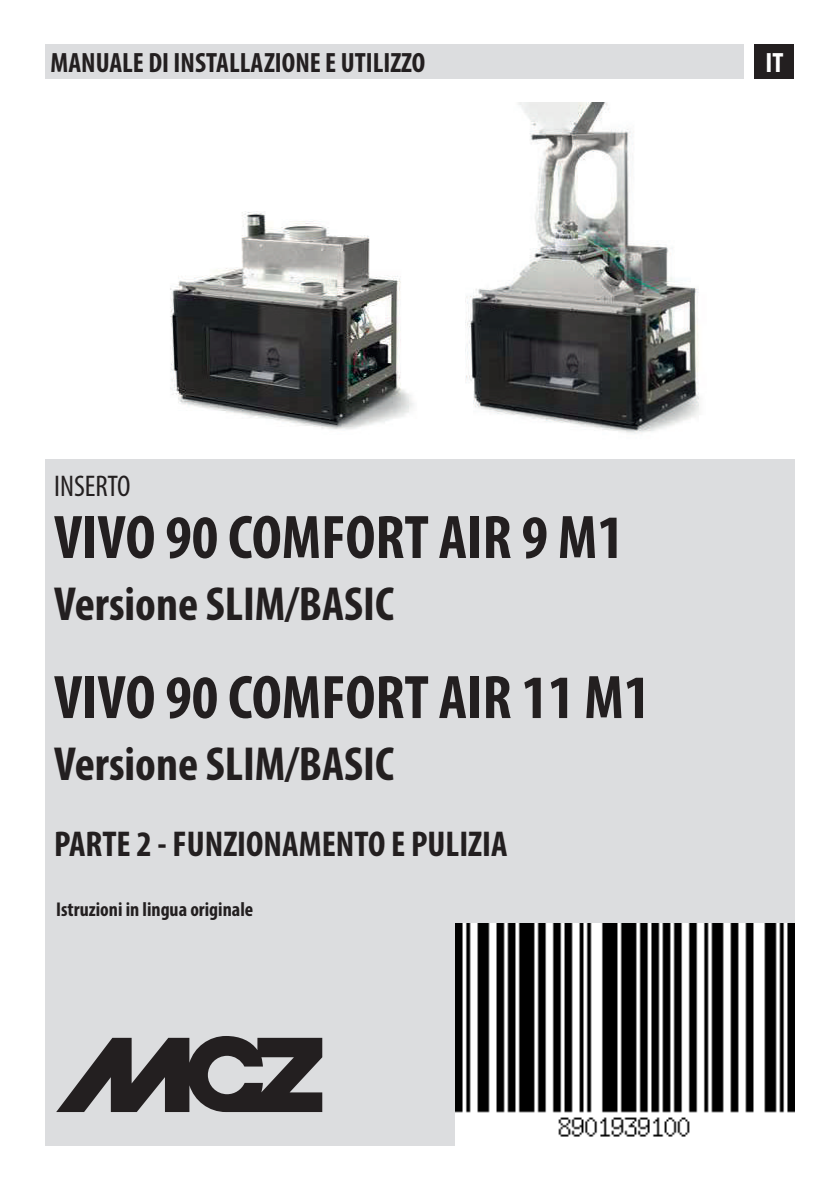
<style>
.page{position:relative;width:840px;height:1191px;background:#fff}
.page>*{position:absolute;margin:0;border:0;box-sizing:border-box;transform-origin:0 0}
.t1{font:700 condensed 62px "Myriad Pro";color:#231f20}
.t2{font:700 condensed 48px "Myriad Pro";color:#231f20}
.t3{font:700 condensed 36px "Myriad Pro";color:#231f20}
.t4{font:condensed 30px "Myriad Pro";color:#231f20}
.t5{font:700 condensed 28px "Myriad Pro";color:#231f20}
.t6{font:700 condensed 28px "Myriad Pro";color:#fff}
.t7{font:700 condensed 20px "Myriad Pro";color:#231f20}
</style>
<div class="page">
<img style="left:465px;top:102px;width:234px;height:332px">
<img style="left:170px;top:211px;width:244px;height:219px">
<div style="left:45px;top:459px;width:749px;height:686px;background:#dcdddf"></div>
<svg style="left:56px;top:1036px;width:266px;height:76px"></svg>
<div style="left:45px;top:45px;width:698px;height:34px;background:#dcdddf"></div>
<div style="left:754px;top:45px;width:39px;height:34px;background:#231f20"></div>
<img style="left:455px;top:923px;width:339px;height:222px">
<p class="t5" style="left:50px;top:45px;width:376px">MANUALE DI INSTALLAZIONE E UTILIZZO</p>
<p class="t6" style="left:765px;top:45px;width:19px">IT</p>
<p class="t4" style="left:54px;top:468px;width:78px">INSERTO</p>
<p class="t1" style="left:54px;top:498px;width:571px">VIVO 90 COMFORT AIR 9 M1</p>
<p class="t2" style="left:54px;top:574px;width:341px">Versione SLIM/BASIC</p>
<p class="t1" style="left:54px;top:658px;width:597px">VIVO 90 COMFORT AIR 11 M1</p>
<p class="t2" style="left:54px;top:734px;width:341px">Versione SLIM/BASIC</p>
<p class="t3" style="left:54px;top:821px;width:455px">PARTE 2 - FUNZIONAMENTO E PULIZIA</p>
<p class="t7" style="left:56px;top:897px;width:198px">Istruzioni in lingua originale</p>
</div>
